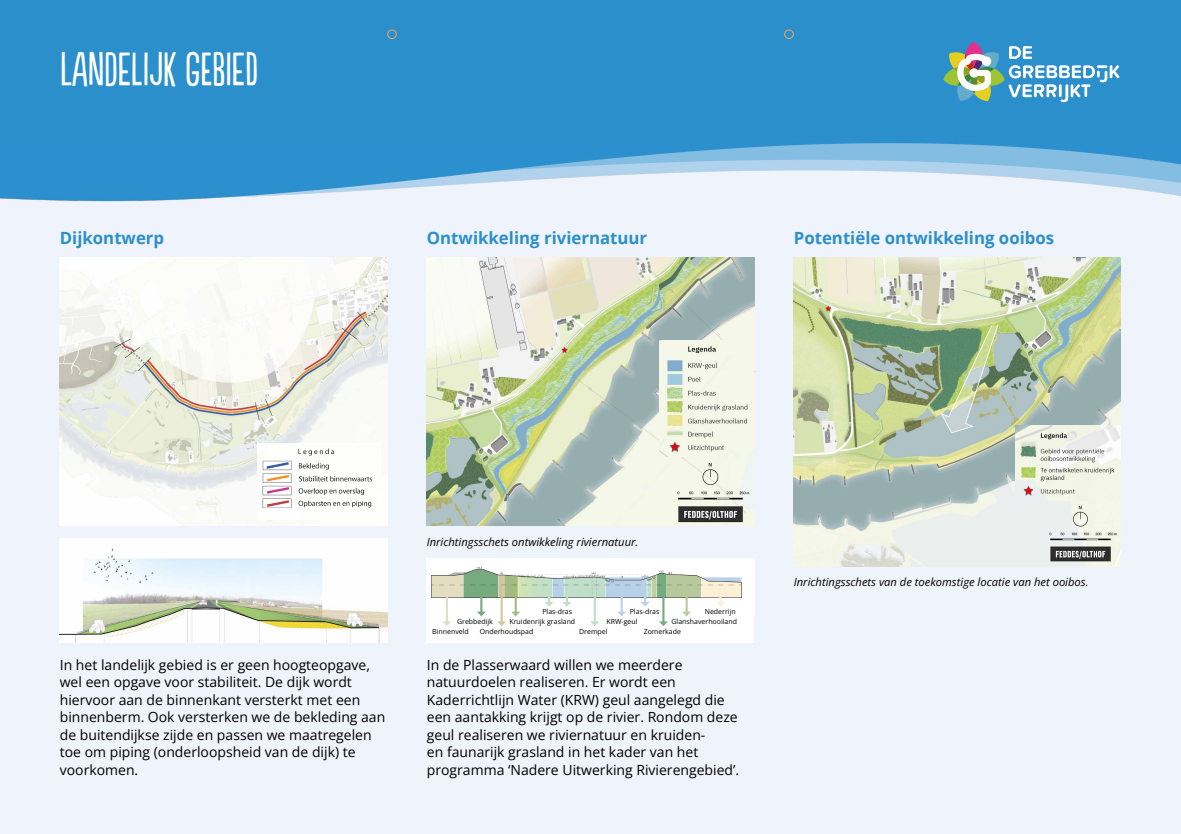
<style>
.page{position:relative;width:1181px;height:834px;background:#fff}
.page>*{position:absolute;margin:0;border:0;box-sizing:border-box;transform-origin:0 0}
.t1{font:45.5px "Populaire";color:#fff}
.t2{font:700 16.8px "Open Sans";color:#2b8fcc}
.t3{font:14px/17.5px "Open Sans";color:#000}
.t4{font:italic 11.2px "Open Sans";color:#000}
.t5{font:7px/10px "Open Sans";color:#000}
</style>
<div class="page">
<div style="left:0;top:135px;width:1181px;height:698px;background:#eff3fb"></div>
<img style="left:0;top:137px;width:1181px;height:65px">
<div style="left:0;top:0;width:1181px;height:137px;background:#2b8fcc"></div>
<svg style="left:943px;top:42px;width:176px;height:60px"></svg>
<div style="left:387px;top:30px;width:9px;height:9px;border:1px solid #f6a256;border-radius:50%"></div>
<div style="left:784px;top:30px;width:9px;height:9px;border:1px solid #f6a256;border-radius:50%"></div>
<img style="left:60px;top:258px;width:327px;height:268px">
<img style="left:257px;top:443px;width:124px;height:76px">
<img style="left:60px;top:538px;width:327px;height:104px">
<img style="left:427px;top:258px;width:327px;height:268px">
<img style="left:427px;top:558px;width:327px;height:40px">
<div style="left:427px;top:598px;width:327px;height:44px;background:#fff"></div>
<img style="left:794px;top:258px;width:327px;height:309px">
<img style="left:660px;top:340px;width:93px;height:116px">
<img style="left:1015px;top:425px;width:106px;height:76px">
<hr style="left:446px;top:597px;width:2px;height:26px;background:#e2dec3">
<svg style="left:443px;top:621px;width:8px;height:5px"></svg>
<hr style="left:500px;top:597px;width:3px;height:26px;background:#d2c69c">
<hr style="left:594px;top:597px;width:2px;height:26px;background:#c0dfc9">
<svg style="left:590px;top:621px;width:9px;height:5px"></svg>
<hr style="left:662px;top:597px;width:2px;height:26px;background:#77aa80">
<svg style="left:659px;top:621px;width:9px;height:5px"></svg>
<hr style="left:480px;top:588px;width:2px;height:25px;background:#77aa7f">
<svg style="left:477px;top:611px;width:9px;height:5px"></svg>
<hr style="left:515px;top:588px;width:2px;height:25px;background:#a5ba81">
<svg style="left:497px;top:611px;width:23px;height:15px"></svg>
<hr style="left:620px;top:588px;width:3px;height:25px;background:#b8d2e9">
<svg style="left:617px;top:611px;width:9px;height:5px"></svg>
<hr style="left:685px;top:588px;width:3px;height:25px;background:#b8ca9a">
<svg style="left:682px;top:611px;width:9px;height:5px"></svg>
<svg style="left:545px;top:593px;width:8px;height:13px"></svg>
<svg style="left:562px;top:593px;width:9px;height:13px"></svg>
<svg style="left:640px;top:593px;width:9px;height:13px"></svg>
<svg style="left:716px;top:593px;width:9px;height:13px"></svg>
<h1 class="t1" style="left:60px;top:45px;width:200px">LANDELIJK GEBIED</h1>
<p class="t2" style="left:60px;top:226px;width:106px">Dijkontwerp</p>
<p class="t2" style="left:427px;top:226px;width:222px">Ontwikkeling riviernatuur</p>
<p class="t2" style="left:794px;top:226px;width:262px">Potentiële ontwikkeling ooibos</p>
<p class="t4" style="left:427px;top:533px;width:213px">Inrichtingsschets ontwikkeling riviernatuur.</p>
<p class="t5" style="left:542px;top:606px;width:31px">Plas-dras</p>
<p class="t5" style="left:630px;top:606px;width:31px">Plas-dras</p>
<p class="t5" style="left:705px;top:606px;width:32px">Nederrijn</p>
<p class="t5" style="left:579px;top:626px;width:30px">Drempel</p>
<p class="t5" style="left:644px;top:626px;width:39px">Zomerkade</p>
<p class="t5" style="left:480px;top:616px;width:55px;text-indent:-23px">Grebbedijk<br>Onderhoudspad</p>
<p class="t5" style="left:509px;top:616px;width:67px">Kruidenrijk grasland</p>
<p class="t5" style="left:606px;top:616px;width:33px">KRW-geul</p>
<p class="t5" style="left:671px;top:616px;width:67px">Glanshaverhooiland</p>
<p class="t5" style="left:432px;top:626px;width:38px">Binnenveld</p>
<p class="t3" style="left:60px;top:655px;width:327px">In het landelijk gebied is er geen hoogteopgave, wel een opgave voor stabiliteit. De dijk wordt hiervoor aan de binnenkant versterkt met een binnenberm. Ook versterken we de bekleding aan de buitendijkse zijde en passen we maatregelen toe om piping (onderloopsheid van de dijk) te voorkomen.</p>
<p class="t3" style="left:427px;top:655px;width:314px">In de Plasserwaard willen we meerdere natuurdoelen realiseren. Er wordt een Kaderrichtlijn Water (KRW) geul aangelegd die een aantakking krijgt op de rivier. Rondom deze geul realiseren we riviernatuur en kruiden-<br>en faunarijk grasland in het kader van het programma ‘Nadere Uitwerking Rivierengebied’.</p>
<p class="t4" style="left:794px;top:574px;width:296px">Inrichtingsschets van de toekomstige locatie van het ooibos.</p>
</div>
